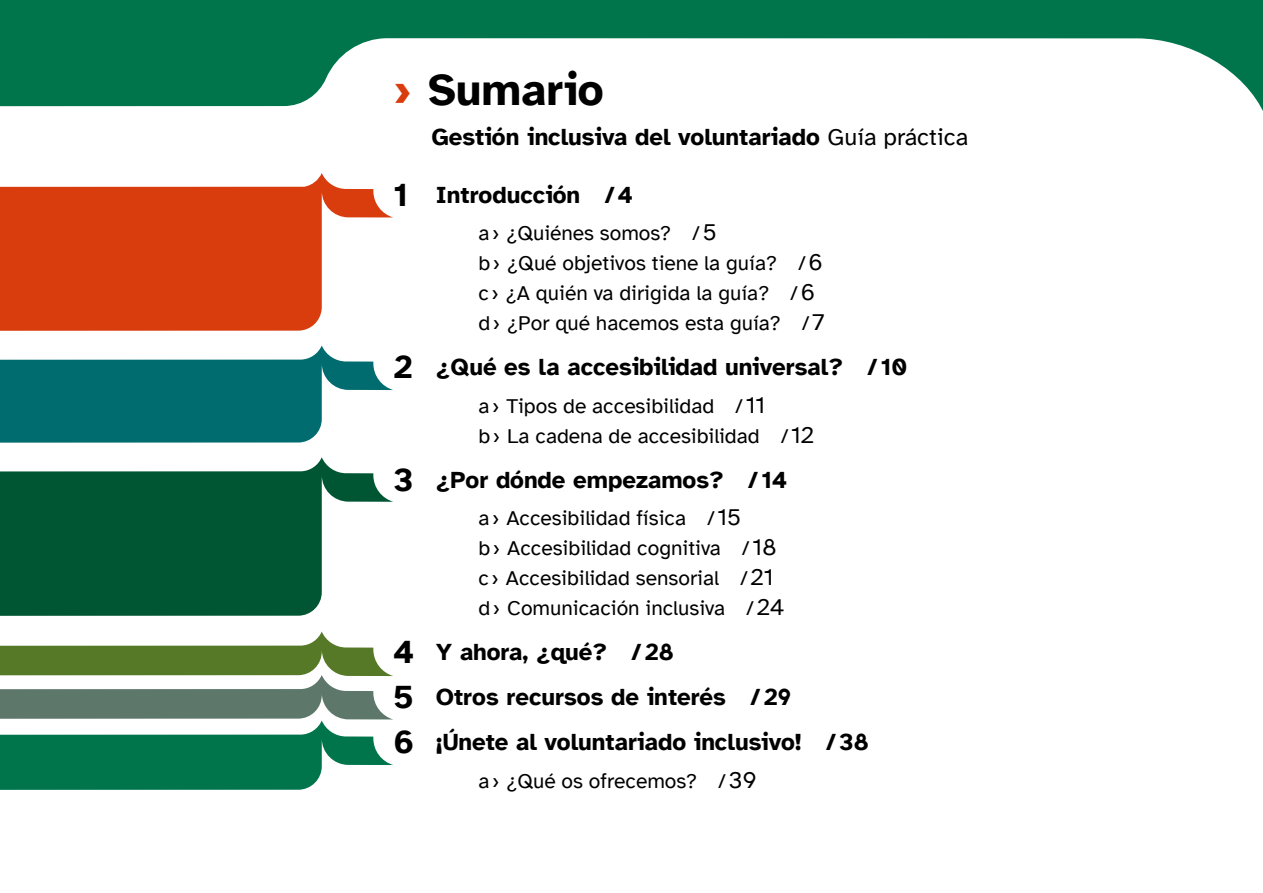
<style>
.page{position:relative;width:1263px;height:893px;background:#fff}
.page>*{position:absolute;margin:0;border:0;box-sizing:border-box;transform-origin:0 0}
.t1{font:700 45px "Atkinson Hyperlegible";color:#000}
.TOC_titular_sumari{font:700 24px "Atkinson Hyperlegible";color:#000}
.t2{font:21px "Atkinson Hyperlegible";color:#000}
.s1{color:#d93d0e}
.s2{font-weight:400}
.s3{font-size:33px}
.s4{font-size:24px}
</style>
<div class="page">
<svg style="left:0;top:346px;width:393px;height:97px"></svg>
<svg style="left:0;top:457px;width:393px;height:159px;fill:#005633"></svg>
<svg style="left:0;top:631px;width:393px;height:159px"></svg>
<svg style="left:0;top:173px;width:393px;height:158px;fill:#d93d0e"></svg>
<svg style="left:0;top:0;width:1263px;height:111px;fill:#00754b"></svg>
<p class="t1" style="left:393px;top:63px;width:212px"><span class="s1">›</span> Sumario</p>
<p class="TOC_titular_sumari" style="left:432px;top:123px;width:538px">Gestión inclusiva del voluntariado <span class="s2">Guía práctica</span></p>
<p class="TOC_titular_sumari" style="left:393px;top:180px;width:241px"><span class="s3">1</span> Introducción /4</p>
<p class="t2" style="left:478px;top:221px;width:240px">a› ¿Quiénes somos? /<span class="s4">5</span></p>
<p class="t2" style="left:478px;top:251px;width:346px">b› ¿Qué objetivos tiene la guía? /<span class="s4">6</span></p>
<p class="t2" style="left:478px;top:281px;width:338px">c› ¿A quién va dirigida la guía? /<span class="s4">6</span></p>
<p class="t2" style="left:478px;top:311px;width:348px">d› ¿Por qué hacemos esta guía? /<span class="s4">7</span></p>
<p class="TOC_titular_sumari" style="left:393px;top:353px;width:515px"><span class="s3">2</span> ¿Qué es la accesibilidad universal? / 10</p>
<p class="t2" style="left:478px;top:394px;width:288px">a› Tipos de accesibilidad / <span class="s4">11</span></p>
<p class="t2" style="left:478px;top:424px;width:337px">b› La cadena de accesibilidad / <span class="s4">12</span></p>
<p class="TOC_titular_sumari" style="left:393px;top:465px;width:395px"><span class="s3">3</span> ¿Por dónde empezamos? / 14</p>
<p class="t2" style="left:478px;top:506px;width:264px">a› Accesibilidad física / <span class="s4">15</span></p>
<p class="t2" style="left:478px;top:536px;width:300px">b› Accesibilidad cognitiva / <span class="s4">18</span></p>
<p class="t2" style="left:478px;top:566px;width:297px">c› Accesibilidad sensorial /<span class="s4">21</span></p>
<p class="t2" style="left:478px;top:596px;width:307px">d› Comunicación inclusiva /<span class="s4">24</span></p>
<p class="TOC_titular_sumari" style="left:393px;top:638px;width:282px"><span class="s3">4</span> Y ahora, ¿qué? /28</p>
<p class="TOC_titular_sumari" style="left:393px;top:683px;width:399px"><span class="s3">5</span> Otros recursos de interés /29</p>
<p class="TOC_titular_sumari" style="left:393px;top:728px;width:477px"><span class="s3">6</span> ¡Únete al voluntariado inclusivo! /38</p>
<p class="t2" style="left:478px;top:769px;width:280px">a› ¿Qué os ofrecemos? /<span class="s4">39</span></p>
</div>
